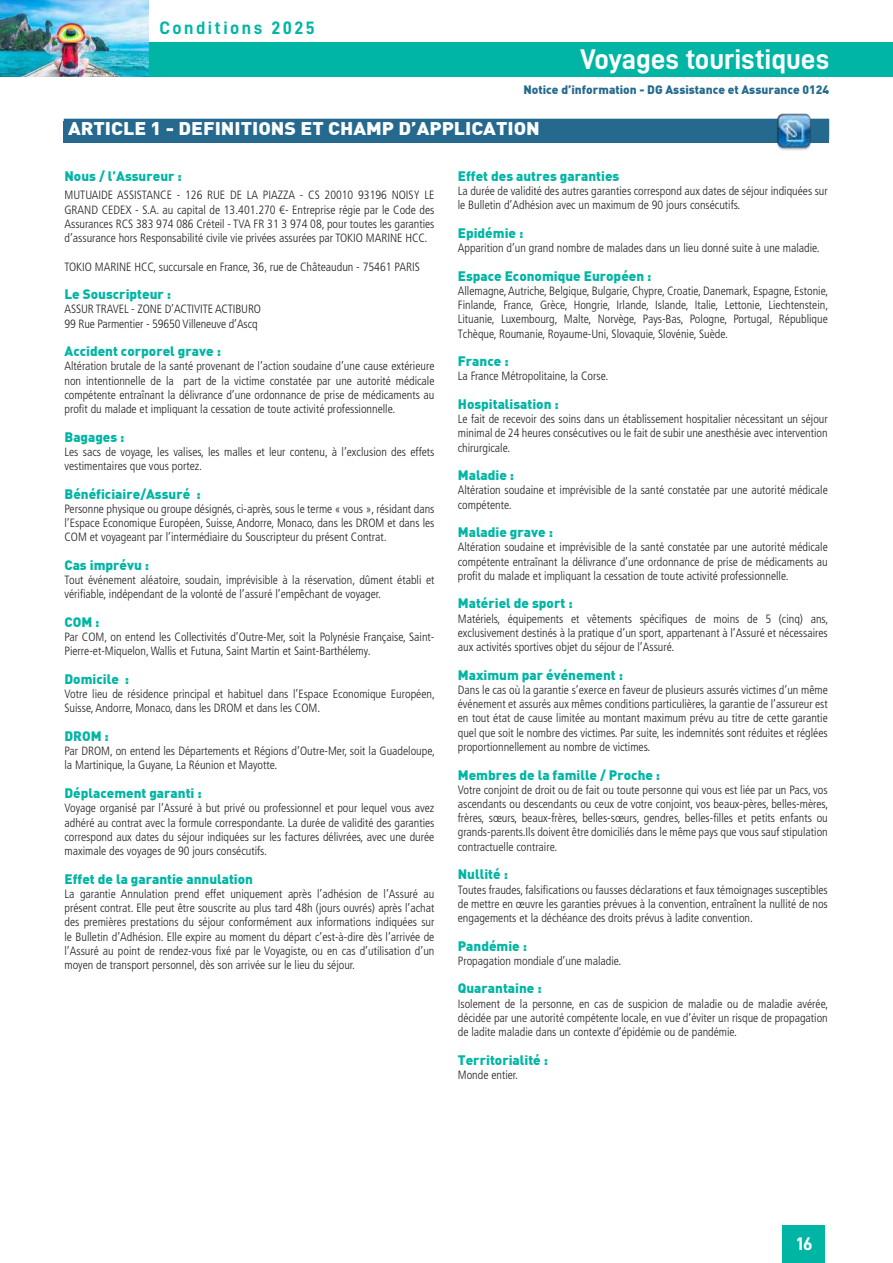
<style>
.page{position:relative;width:893px;height:1263px;background:#fff}
.page>*{position:absolute;margin:0;border:0;box-sizing:border-box;transform-origin:0 0}
.t1{font:28.5px "D DIN Bold";color:#fff}
.t2{font:18.15px "D DIN Bold";color:#fff}
.t3{font:900 18px "DIN";color:#fff;scale:1.09 1}
.t4{font:18px "D DIN Bold";letter-spacing:.14em;color:#00b5a4}
.t5{font:900 13.5px "DIN";color:#00b5a4}
.t6{font:300 condensed 12px/14.2px "Frutiger LT Std";color:#231f20;text-align:justify}
.t7{font:900 12px "DIN";color:#256a8e}
</style>
<div class="page">
<div style="left:64px;top:122px;width:765px;height:21px;background:#256a8e"></div>
<div style="left:64px;top:119px;width:765px;height:20px;background:#256a8e"></div>
<img style="left:774px;top:113px;width:41px;height:37px">
<div style="left:0;top:43px;width:893px;height:34px;background:#00b5a4"></div>
<div style="left:783px;top:1225px;width:42px;height:38px;background:#00b5a4"></div>
<img style="left:0;top:0;width:149px;height:77px">
<h3 class="t4" style="left:159px;top:18px;width:157px">Conditions 2025</h3>
<h1 class="t1" style="left:580px;top:43px;width:251px">Voyages touristiques</h1>
<p class="t7" style="left:523px;top:82px;width:307px">Notice d’information - DG Assistance et Assurance 0124</p>
<h3 class="t3" style="left:68px;top:116px;width:434px">ARTICLE 1 - DEFINITIONS ET CHAMP D’APPLICATION</h3>
<p class="t5" style="left:65px;top:167px;width:119px">Nous / l’Assureur :</p>
<p class="t6" style="left:65px;top:188px;width:371px">MUTUAIDE ASSISTANCE - 126 RUE DE LA PIAZZA - CS 20010 93196 NOISY LE GRAND CEDEX - S.A. au capital de 13.401.270 €- Entreprise régie par le Code des Assurances RCS 383 974 086 Créteil - TVA FR 31 3 974 08, pour toutes les garanties d’assurance hors Responsabilité civile vie privées assurées par TOKIO MARINE HCC.</p>
<p class="t6" style="left:65px;top:260px;width:357px">TOKIO MARINE HCC, succursale en France, 36, rue de Châteaudun - 75461 PARIS</p>
<p class="t5" style="left:65px;top:285px;width:108px">Le Souscripteur :</p>
<p class="t6" style="left:65px;top:302px;width:198px">ASSUR TRAVEL - ZONE D’ACTIVITE ACTIBURO<br>99 Rue Parmentier - 59650 Villeneuve d’Ascq</p>
<p class="t5" style="left:65px;top:342px;width:158px">Accident corporel grave :</p>
<p class="t6" style="left:65px;top:359px;width:371px">Altération brutale de la santé provenant de l’action soudaine d’une cause extérieure non intentionnelle de la part de la victime constatée par une autorité médicale compétente entraînant la délivrance d’une ordonnance de prise de médicaments au profit du malade et impliquant la cessation de toute activité professionnelle.</p>
<p class="t5" style="left:65px;top:428px;width:62px">Bagages :</p>
<p class="t6" style="left:65px;top:445px;width:371px">Les sacs de voyage, les valises, les malles et leur contenu, à l’exclusion des effets vestimentaires que vous portez.</p>
<p class="t5" style="left:65px;top:485px;width:138px">Bénéficiaire/Assuré :</p>
<p class="t6" style="left:65px;top:502px;width:371px">Personne physique ou groupe désignés, ci-après, sous le terme « vous », résidant dans l’Espace Economique Européen, Suisse, Andorre, Monaco, dans les DROM et dans les COM et voyageant par l’intermédiaire du Souscripteur du présent Contrat.</p>
<p class="t5" style="left:65px;top:556px;width:86px">Cas imprévu :</p>
<p class="t6" style="left:65px;top:573px;width:371px">Tout événement aléatoire, soudain, imprévisible à la réservation, dûment établi et vérifiable, indépendant de la volonté de l’assuré l’empêchant de voyager.</p>
<p class="t5" style="left:65px;top:613px;width:37px">COM :</p>
<p class="t6" style="left:65px;top:630px;width:371px">Par COM, on entend les Collectivités d’Outre-Mer, soit la Polynésie Française, Saint-<br>Pierre-et-Miquelon, Wallis et Futuna, Saint Martin et Saint-Barthélemy.</p>
<p class="t5" style="left:65px;top:670px;width:66px">Domicile :</p>
<p class="t6" style="left:65px;top:687px;width:372px">Votre lieu de résidence principal et habituel dans l’Espace Economique Européen,<br>Suisse, Andorre, Monaco, dans les DROM et dans les COM.</p>
<p class="t5" style="left:65px;top:727px;width:46px">DROM :</p>
<p class="t6" style="left:65px;top:744px;width:372px">Par DROM, on entend les Départements et Régions d’Outre-Mer, soit la Guadeloupe, la Martinique, la Guyane, La Réunion et Mayotte.</p>
<p class="t5" style="left:65px;top:784px;width:139px">Déplacement garanti :</p>
<p class="t6" style="left:65px;top:801px;width:371px">Voyage organisé par l’Assuré à but privé ou professionnel et pour lequel vous avez adhéré au contrat avec la formule correspondante. La durée de validité des garanties correspond aux dates du séjour indiquées sur les factures délivrées, avec une durée maximale des voyages de 90 jours consécutifs.</p>
<p class="t5" style="left:65px;top:869px;width:190px">Effet de la garantie annulation</p>
<p class="t6" style="left:65px;top:887px;width:371px">La garantie Annulation prend effet uniquement après l’adhésion de l’Assuré au présent contrat. Elle peut être souscrite au plus tard 48h (jours ouvrés) après l’achat des premières prestations du séjour conformément aux informations indiquées sur le Bulletin d’Adhésion. Elle expire au moment du départ c’est-à-dire dès l’arrivée de l’Assuré au point de rendez-vous fixé par le Voyagiste, ou en cas d’utilisation d’un moyen de transport personnel, dès son arrivée sur le lieu du séjour.</p>
<p class="t5" style="left:458px;top:167px;width:163px">Effet des autres garanties</p>
<p class="t6" style="left:458px;top:184px;width:371px">La durée de validité des autres garanties correspond aux dates de séjour indiquées sur le Bulletin d’Adhésion avec un maximum de 90 jours consécutifs.</p>
<p class="t5" style="left:458px;top:224px;width:67px">Epidémie :</p>
<p class="t6" style="left:458px;top:241px;width:363px">Apparition d’un grand nombre de malades dans un lieu donné suite à une maladie.</p>
<p class="t5" style="left:458px;top:267px;width:195px">Espace Economique Européen :</p>
<p class="t6" style="left:458px;top:284px;width:372px">Allemagne, Autriche, Belgique, Bulgarie, Chypre, Croatie, Danemark, Espagne, Estonie, Finlande, France, Grèce, Hongrie, Irlande, Islande, Italie, Lettonie, Liechtenstein, Lituanie, Luxembourg, Malte, Norvège, Pays-Bas, Pologne, Portugal, République Tchèque, Roumanie, Royaume-Uni, Slovaquie, Slovénie, Suède.</p>
<p class="t5" style="left:458px;top:352px;width:52px">France :</p>
<p class="t6" style="left:458px;top:369px;width:152px">La France Métropolitaine, la Corse.</p>
<p class="t5" style="left:458px;top:395px;width:102px">Hospitalisation :</p>
<p class="t6" style="left:458px;top:412px;width:371px">Le fait de recevoir des soins dans un établissement hospitalier nécessitant un séjour minimal de 24 heures consécutives ou le fait de subir une anesthésie avec intervention chirurgicale.</p>
<p class="t5" style="left:458px;top:466px;width:58px">Maladie :</p>
<p class="t6" style="left:458px;top:483px;width:371px">Altération soudaine et imprévisible de la santé constatée par une autorité médicale compétente.</p>
<p class="t5" style="left:458px;top:523px;width:97px">Maladie grave :</p>
<p class="t6" style="left:458px;top:540px;width:371px">Altération soudaine et imprévisible de la santé constatée par une autorité médicale compétente entraînant la délivrance d’une ordonnance de prise de médicaments au profit du malade et impliquant la cessation de toute activité professionnelle.</p>
<p class="t5" style="left:458px;top:594px;width:116px">Matériel de sport :</p>
<p class="t6" style="left:458px;top:612px;width:372px">Matériels, équipements et vêtements spécifiques de moins de 5 (cinq) ans, exclusivement destinés à la pratique d’un sport, appartenant à l’Assuré et nécessaires aux activités sportives objet du séjour de l’Assuré.</p>
<p class="t5" style="left:458px;top:666px;width:167px">Maximum par événement :</p>
<p class="t6" style="left:458px;top:683px;width:371px">Dans le cas où la garantie s’exerce en faveur de plusieurs assurés victimes d’un même événement et assurés aux mêmes conditions particulières, la garantie de l’assureur est en tout état de cause limitée au montant maximum prévu au titre de cette garantie quel que soit le nombre des victimes. Par suite, les indemnités sont réduites et réglées proportionnellement au nombre de victimes.</p>
<p class="t5" style="left:458px;top:765px;width:204px">Membres de la famille / Proche :</p>
<p class="t6" style="left:458px;top:783px;width:372px">Votre conjoint de droit ou de fait ou toute personne qui vous est liée par un Pacs, vos ascendants ou descendants ou ceux de votre conjoint, vos beaux-pères, belles-mères, frères, sœurs, beaux-frères, belles-sœurs, gendres, belles-filles et petits enfants ou grands-parents.Ils doivent être domiciliés dans le même pays que vous sauf stipulation contractuelle contraire.</p>
<p class="t5" style="left:458px;top:865px;width:52px">Nullité :</p>
<p class="t6" style="left:458px;top:882px;width:371px">Toutes fraudes, falsifications ou fausses déclarations et faux témoignages susceptibles de mettre en œuvre les garanties prévues à la convention, entraînent la nullité de nos engagements et la déchéance des droits prévus à ladite convention.</p>
<p class="t5" style="left:458px;top:936px;width:71px">Pandémie :</p>
<p class="t6" style="left:458px;top:954px;width:165px">Propagation mondiale d’une maladie.</p>
<p class="t5" style="left:458px;top:979px;width:85px">Quarantaine :</p>
<p class="t6" style="left:458px;top:996px;width:372px">Isolement de la personne, en cas de suspicion de maladie ou de maladie avérée, décidée par une autorité compétente locale, en vue d’éviter un risque de propagation de ladite maladie dans un contexte d’épidémie ou de pandémie.</p>
<p class="t5" style="left:458px;top:1050px;width:92px">Territorialité :</p>
<p class="t6" style="left:458px;top:1068px;width:62px">Monde entier.</p>
<h2 class="t2" style="left:797px;top:1233px;width:17px">16</h2>
</div>
